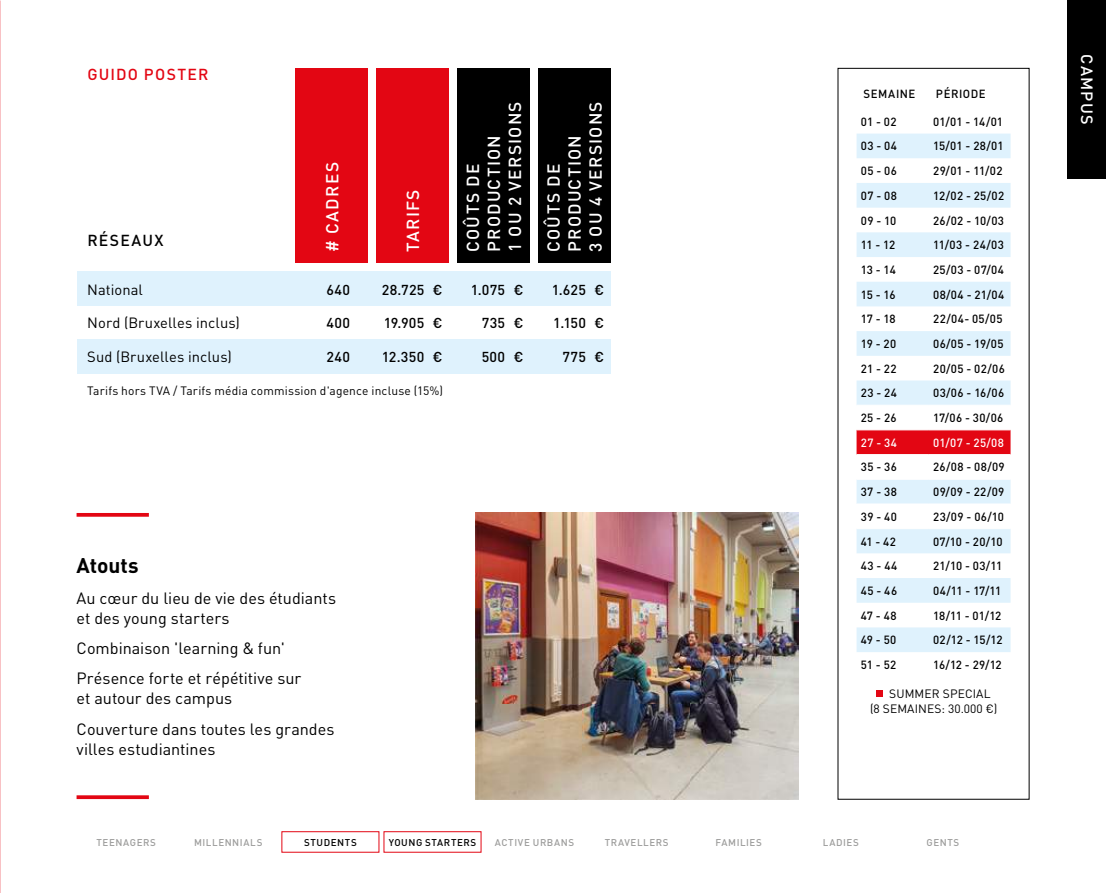
<style>
.page{position:relative;width:1106px;height:893px;background:#fff}
.page>*{position:absolute;margin:0;border:0;box-sizing:border-box;transform-origin:0 0}
.t1{font:700 21px "DINOT";color:#000}
.t2{font:500 17.25px/21px "DINOT";letter-spacing:.07em;color:#fff}
.t3{font:16.2px/30.3px "DINOT";color:#000}
.t4{font:500 16.2px "DINOT";letter-spacing:.07em;color:#fff}
.t5{font:500 15.75px "DINOT";letter-spacing:.08em;color:#e30613}
.t6{font:500 15.75px "DINOT";letter-spacing:.085em;color:#000}
.t7{font:14.7px "DINOT";letter-spacing:.005em;color:#000}
.t8{font:500 14.25px "DINOT";letter-spacing:.02em;color:#000}
.t9{font:12px/15px "DINOT";letter-spacing:.01em;color:#000}
.t10{font:500 11.7px "DINOT";letter-spacing:.03em;color:#000}
.t11{font:500 11.7px "DINOT";letter-spacing:.03em;color:#fff}
.t12{font:500 9.75px "DINOT";letter-spacing:.065em;color:#9d9d9c}
.t13{font:500 9.75px "DINOT";letter-spacing:.06em;color:#000}
</style>
<div class="page">
<div style="left:1067px;top:0;width:39px;height:179px;background:#000"></div>
<div style="left:77px;top:271px;width:533px;height:34px;background:#dff2fd"></div>
<div style="left:77px;top:339px;width:533px;height:34px;background:#dff2fd"></div>
<div style="left:376px;top:68px;width:73px;height:195px;background:#e30613"></div>
<div style="left:296px;top:68px;width:72px;height:195px;background:#e30613"></div>
<div style="left:457px;top:68px;width:72px;height:195px;background:#000"></div>
<div style="left:538px;top:68px;width:72px;height:195px;background:#000"></div>
<svg style="left:77px;top:795px;width:72px;height:4px"></svg>
<svg style="left:77px;top:513px;width:72px;height:4px"></svg>
<div style="left:281px;top:831px;width:98px;height:22px;border:1px solid #e30613"></div>
<div style="left:383px;top:831px;width:98px;height:22px;border:1px solid #e30613"></div>
<img style="left:475px;top:513px;width:323px;height:286px">
<svg style="left:856px;top:134px;width:154px;height:518px"></svg>
<div style="left:856px;top:431px;width:154px;height:23px;background:#e30613"></div>
<hr style="left:856px;top:430px;width:72px;height:1px;background:#fff">
<hr style="left:928px;top:430px;width:82px;height:1px;background:#fff">
<hr style="left:856px;top:454px;width:72px;height:1px;background:#fff">
<hr style="left:928px;top:454px;width:82px;height:1px;background:#fff">
<hr style="left:856px;top:479px;width:72px;height:1px;background:#fff">
<hr style="left:928px;top:479px;width:82px;height:1px;background:#fff">
<hr style="left:856px;top:504px;width:72px;height:1px;background:#fff">
<hr style="left:928px;top:504px;width:82px;height:1px;background:#fff">
<hr style="left:856px;top:528px;width:72px;height:1px;background:#fff">
<hr style="left:928px;top:528px;width:82px;height:1px;background:#fff">
<hr style="left:856px;top:405px;width:72px;height:1px;background:#fff">
<hr style="left:928px;top:405px;width:82px;height:1px;background:#fff">
<div style="left:876px;top:691px;width:7px;height:6px;background:#e30613"></div>
<h3 class="t5" style="left:87px;top:62px;width:123px">GUIDO POSTER</h3>
<h3 class="t6" style="left:87px;top:228px;width:78px">RÉSEAUX</h3>
<p class="t7" style="left:87px;top:278px;width:57px">National</p>
<p class="t7" style="left:87px;top:312px;width:154px">Nord (Bruxelles inclus)</p>
<p class="t7" style="left:87px;top:346px;width:146px">Sud (Bruxelles inclus)</p>
<h2 class="t2" style="left:320px;top:252px;width:92px;rotate:-90deg"># CADRES</h2>
<p class="t8" style="left:326px;top:279px;width:25px">640</p>
<p class="t8" style="left:326px;top:312px;width:25px">400</p>
<p class="t8" style="left:326px;top:346px;width:25px">240</p>
<h2 class="t2" style="left:401px;top:252px;width:64px;rotate:-90deg">TARIFS</h2>
<p class="t8" style="left:382px;top:279px;width:62px">28.725 €</p>
<p class="t8" style="left:384px;top:312px;width:60px">19.905 €</p>
<p class="t8" style="left:382px;top:346px;width:62px">12.350 €</p>
<p class="t9" style="left:87px;top:383px;width:357px">Tarifs hors TVA / Tarifs média commission d'agence incluse (15%)</p>
<h2 class="t2" style="left:461px;top:252px;width:152px;rotate:-90deg">COÛTS DE<br>PRODUCTION<br>1 OU 2 VERSIONS</h2>
<h2 class="t2" style="left:542px;top:252px;width:152px;rotate:-90deg">COÛTS DE<br>PRODUCTION<br>3 OU 4 VERSIONS</h2>
<p class="t8" style="left:471px;top:279px;width:54px">1.075 €</p>
<p class="t8" style="left:482px;top:312px;width:43px">735 €</p>
<p class="t8" style="left:482px;top:346px;width:43px">500 €</p>
<p class="t8" style="left:551px;top:279px;width:54px">1.625 €</p>
<p class="t8" style="left:553px;top:312px;width:52px">1.150 €</p>
<p class="t8" style="left:562px;top:346px;width:43px">775 €</p>
<h1 class="t1" style="left:77px;top:549px;width:64px">Atouts</h1>
<h3 class="t3" style="left:77px;top:587px;width:261px;line-height:20px">Au cœur du lieu de vie des étudiants et des young starters</h3>
<h3 class="t3" style="left:77px;top:632px;width:226px">Combinaison 'learning &amp; fun'<br>Présence forte et répétitive sur</h3>
<h3 class="t3" style="left:77px;top:682px;width:259px">et autour des campus<br>Couverture dans toutes les grandes</h3>
<h3 class="t3" style="left:77px;top:733px;width:140px">villes estudiantines</h3>
<p class="t10" style="left:863px;top:85px;width:53px">SEMAINE</p>
<p class="t10" style="left:936px;top:85px;width:51px">PÉRIODE</p>
<p class="t10" style="left:860px;top:112px;width:37px">01 - 02</p>
<p class="t10" style="left:933px;top:112px;width:71px">01/01 - 14/01</p>
<p class="t10" style="left:860px;top:137px;width:38px">03 - 04</p>
<p class="t10" style="left:933px;top:137px;width:72px">15/01 - 28/01</p>
<p class="t10" style="left:860px;top:162px;width:38px">05 - 06</p>
<p class="t10" style="left:933px;top:162px;width:71px">29/01 - 11/02</p>
<p class="t10" style="left:860px;top:187px;width:38px">07 - 08</p>
<p class="t10" style="left:933px;top:187px;width:72px">12/02 - 25/02</p>
<p class="t10" style="left:860px;top:211px;width:37px">09 - 10</p>
<p class="t10" style="left:933px;top:211px;width:72px">26/02 - 10/03</p>
<p class="t10" style="left:860px;top:236px;width:36px">11 - 12</p>
<p class="t10" style="left:933px;top:236px;width:72px">11/03 - 24/03</p>
<p class="t10" style="left:860px;top:261px;width:36px">13 - 14</p>
<p class="t10" style="left:933px;top:261px;width:72px">25/03 - 07/04</p>
<p class="t10" style="left:860px;top:285px;width:36px">15 - 16</p>
<p class="t10" style="left:933px;top:285px;width:73px">08/04 - 21/04</p>
<p class="t10" style="left:860px;top:310px;width:36px">17 - 18</p>
<p class="t10" style="left:933px;top:310px;width:71px">22/04- 05/05</p>
<p class="t10" style="left:860px;top:335px;width:37px">19 - 20</p>
<p class="t10" style="left:933px;top:335px;width:72px">06/05 - 19/05</p>
<p class="t10" style="left:860px;top:359px;width:37px">21 - 22</p>
<p class="t10" style="left:933px;top:359px;width:73px">20/05 - 02/06</p>
<p class="t10" style="left:860px;top:384px;width:38px">23 - 24</p>
<p class="t10" style="left:933px;top:384px;width:73px">03/06 - 16/06</p>
<p class="t10" style="left:860px;top:409px;width:37px">25 - 26</p>
<p class="t10" style="left:933px;top:409px;width:72px">17/06 - 30/06</p>
<p class="t11" style="left:860px;top:433px;width:38px">27 - 34</p>
<p class="t11" style="left:933px;top:433px;width:72px">01/07 - 25/08</p>
<p class="t10" style="left:860px;top:458px;width:38px">35 - 36</p>
<p class="t10" style="left:933px;top:458px;width:73px">26/08 - 08/09</p>
<p class="t10" style="left:860px;top:483px;width:38px">37 - 38</p>
<p class="t10" style="left:933px;top:483px;width:73px">09/09 - 22/09</p>
<p class="t10" style="left:860px;top:508px;width:38px">39 - 40</p>
<p class="t10" style="left:933px;top:508px;width:72px">23/09 - 06/10</p>
<p class="t10" style="left:860px;top:532px;width:37px">41 - 42</p>
<p class="t10" style="left:933px;top:532px;width:71px">07/10 - 20/10</p>
<p class="t10" style="left:860px;top:557px;width:38px">43 - 44</p>
<p class="t10" style="left:933px;top:557px;width:71px">21/10 - 03/11</p>
<p class="t10" style="left:860px;top:582px;width:38px">45 - 46</p>
<p class="t10" style="left:933px;top:582px;width:70px">04/11 - 17/11</p>
<p class="t10" style="left:860px;top:606px;width:37px">47 - 48</p>
<p class="t10" style="left:933px;top:606px;width:70px">18/11 - 01/12</p>
<p class="t10" style="left:860px;top:631px;width:37px">49 - 50</p>
<p class="t10" style="left:933px;top:631px;width:71px">02/12 - 15/12</p>
<p class="t10" style="left:860px;top:656px;width:37px">51 - 52</p>
<p class="t10" style="left:933px;top:656px;width:70px">16/12 - 29/12</p>
<p class="t9" style="left:870px;top:686px;width:129px;text-indent:19px">SUMMER SPECIAL (8 SEMAINES: 30.000 €)</p>
<p class="t12" style="left:97px;top:835px;width:61px">TEENAGERS</p>
<p class="t12" style="left:194px;top:835px;width:70px">MILLENNIALS</p>
<p class="t13" style="left:304px;top:835px;width:54px">STUDENTS</p>
<p class="t13" style="left:389px;top:835px;width:89px">YOUNG STARTERS</p>
<p class="t12" style="left:495px;top:835px;width:81px">ACTIVE URBANS</p>
<p class="t12" style="left:604px;top:835px;width:65px">TRAVELLERS</p>
<p class="t12" style="left:715px;top:835px;width:48px">FAMILIES</p>
<p class="t12" style="left:822px;top:835px;width:38px">LADIES</p>
<p class="t12" style="left:926px;top:835px;width:34px">GENTS</p>
<h3 class="t4" style="left:1099px;top:54px;width:71px;rotate:90deg">CAMPUS</h3>
</div>
